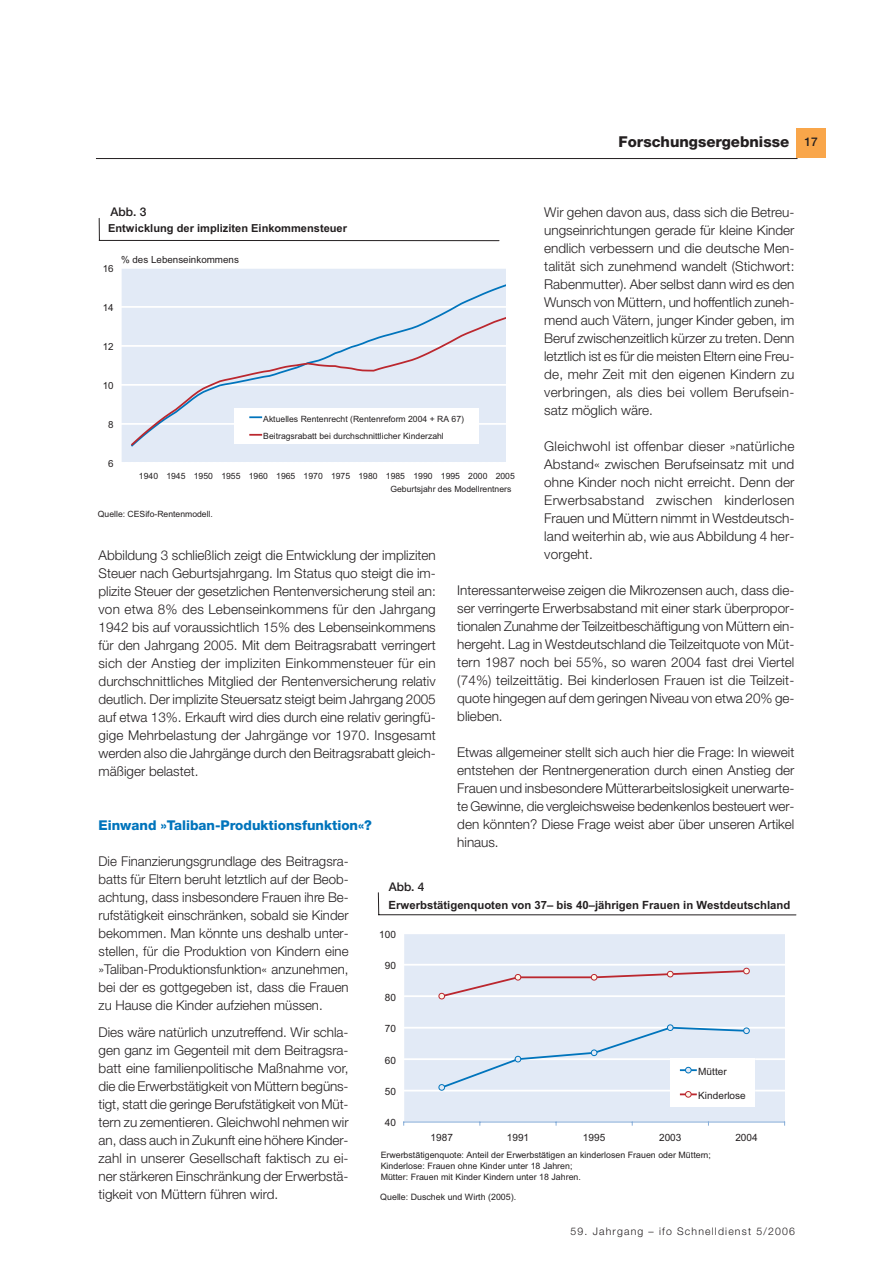
<style>
.page{position:relative;width:893px;height:1263px;background:#fff}
.page>*{position:absolute;margin:0;border:0;box-sizing:border-box;transform-origin:0 0}
.t1{font:800 15px "Helvetica Neue LT Std";color:#231f20}
.t2{font:300 13.5px/18px "Helvetica Neue LT Std";color:#231f20;text-align:justify}
.t3{font:800 13.5px "Helvetica Neue LT Std";color:#0074bc}
.t4{font:500 12px "Helvetica Neue LT Std";color:#231f20}
.t5{font:700 11.25px "Arial";color:#231f20}
.t6{font:700 11.1px "Arial";color:#231f20}
.t7{font:300 10.5px "Helvetica Neue LT Std";letter-spacing:.11em;color:#231f20}
.t8{font:10.05px "Arial";color:#231f20}
.t9{font:9.75px "Arial";color:#231f20}
.t10{font:8.85px/10.8px "Arial";color:#231f20}
.t11{font:8.55px/17.5px "Arial";color:#231f20}
</style>
<div class="page">
<hr style="left:96px;top:158px;width:701px;height:1px;background:#231f20">
<div style="left:796px;top:128px;width:30px;height:30px;background:#f9a64a"></div>
<div style="left:121px;top:268px;width:384px;height:195px;background:#e2eaf6"></div>
<hr style="left:121px;top:423px;width:384px;height:2px;background:#fff">
<hr style="left:121px;top:384px;width:384px;height:2px;background:#fff">
<hr style="left:121px;top:345px;width:384px;height:2px;background:#fff">
<hr style="left:121px;top:306px;width:384px;height:2px;background:#fff">
<hr style="left:121px;top:267px;width:384px;height:2px;background:#fff">
<hr style="left:121px;top:268px;width:1px;height:195px;background:#fff">
<hr style="left:121px;top:462px;width:384px;height:2px;background:#fff">
<svg style="left:131px;top:316px;width:374px;height:131px"></svg>
<div style="left:234px;top:409px;width:245px;height:35px;background:#fff"></div>
<svg style="left:250px;top:416px;width:11px;height:2px"></svg>
<svg style="left:250px;top:434px;width:11px;height:2px"></svg>
<svg style="left:99px;top:218px;width:1px;height:22px"></svg>
<hr style="left:99px;top:240px;width:400px;height:1px;background:#231f20">
<div style="left:404px;top:933px;width:381px;height:189px;background:#e2eaf6"></div>
<hr style="left:404px;top:1090px;width:381px;height:1px;background:#fff">
<hr style="left:404px;top:1058px;width:381px;height:2px;background:#fff">
<hr style="left:404px;top:1027px;width:381px;height:1px;background:#fff">
<hr style="left:404px;top:995px;width:381px;height:2px;background:#fff">
<hr style="left:404px;top:964px;width:381px;height:2px;background:#fff">
<hr style="left:404px;top:932px;width:381px;height:2px;background:#fff">
<hr style="left:404px;top:1122px;width:381px;height:1px;background:#88aed8">
<div style="left:667px;top:1024px;width:6px;height:7px;border:1px solid #0074bc;border-radius:50%"></div>
<div style="left:743px;top:1028px;width:7px;height:6px;border:1px solid #0074bc;border-radius:50%"></div>
<svg style="left:439px;top:968px;width:310px;height:31px"></svg>
<div style="left:743px;top:968px;width:7px;height:6px;border:1px solid #bb272e;border-radius:50%"></div>
<div style="left:670px;top:1058px;width:85px;height:49px;background:#fff"></div>
<svg style="left:439px;top:1025px;width:310px;height:72px"></svg>
<svg style="left:378px;top:893px;width:1px;height:21px"></svg>
<hr style="left:378px;top:914px;width:418px;height:1px;background:#231f20">
<p class="t1" style="left:619px;top:136px;width:172px">Forschungsergebnisse</p>
<p class="t4" style="left:805px;top:137px;width:15px">17</p>
<p class="t2" style="left:544px;top:205px;width:252px">Wir gehen davon aus, dass sich die Betreu&shy;ungseinrichtungen gerade für kleine Kinder endlich verbessern und die deutsche Men&shy;talität sich zunehmend wandelt (Stichwort:<br>Rabenmutter). Aber selbst dann wird es den Wunsch von Müttern, und hoffentlich zuneh&shy;mend auch Vätern, junger Kinder geben, im Beruf zwischenzeitlich kürzer zu treten. Denn letztlich ist es für die meisten Eltern eine Freu&shy;de, mehr Zeit mit den eigenen Kindern zu verbringen, als dies bei vollem Berufsein&shy;satz möglich wäre.</p>
<p class="t2" style="left:544px;top:439px;width:252px">Gleichwohl ist offenbar dieser »natürliche Abstand« zwischen Berufseinsatz mit und ohne Kinder noch nicht erreicht. Denn der Erwerbsabstand zwischen kinderlosen Frauen und Müttern nimmt in Westdeutsch&shy;land weiterhin ab, wie aus Abbildung 4 her&shy;vorgeht.</p>
<p class="t2" style="left:457px;top:583px;width:339px">Interessanterweise zeigen die Mikrozensen auch, dass die&shy;ser verringerte Erwerbsabstand mit einer stark überpropor&shy;tionalen Zunahme der Teilzeitbeschäftigung von Müttern ein&shy;hergeht. Lag in Westdeutschland die Teilzeitquote von Müt&shy;tern 1987 noch bei 55%, so waren 2004 fast drei Viertel (74%) teilzeittätig. Bei kinderlosen Frauen ist die Teilzeit&shy;quote hingegen auf dem geringen Niveau von etwa 20% ge&shy;blieben.</p>
<p class="t2" style="left:457px;top:745px;width:339px">Etwas allgemeiner stellt sich auch hier die Frage: In wieweit entstehen der Rentnergeneration durch einen Anstieg der Frauen und insbesondere Mütterarbeitslosigkeit unerwarte&shy;te Gewinne, die vergleichsweise bedenkenlos besteuert wer&shy;den könnten? Diese Frage weist aber über unseren Artikel hinaus.</p>
<p class="t4" style="left:110px;top:208px;width:38px">Abb. 3</p>
<p class="t6" style="left:108px;top:224px;width:240px">Entwicklung der impliziten Einkommensteuer</p>
<p class="t9" style="left:121px;top:256px;width:119px">% des Lebenseinkommens</p>
<p class="t9" style="left:103px;top:265px;width:12px">16</p>
<p class="t9" style="left:103px;top:304px;width:12px">14</p>
<p class="t9" style="left:103px;top:343px;width:12px">12</p>
<p class="t9" style="left:103px;top:382px;width:12px">10</p>
<p class="t11" style="left:263px;top:411px;width:202px">Aktuelles Rentenrecht (Rentenreform 2004 + RA 67)<br>Beitragsrabatt bei durchschnittlicher Kinderzahl</p>
<p class="t9" style="left:108px;top:421px;width:7px">8</p>
<p class="t9" style="left:108px;top:460px;width:7px">6</p>
<p class="t11" style="left:139px;top:468px;width:377px">1940 1945 1950 1955 1960 1965 1970 1975 1980 1985 1990 1995 2000 2005</p>
<p class="t11" style="left:390px;top:481px;width:122px">Geburtsjahr des Modellrentners</p>
<p class="t11" style="left:98px;top:506px;width:117px">Quelle: CESifo-Rentenmodell.</p>
<p class="t2" style="left:99px;top:548px;width:339px">Abbildung 3 schließlich zeigt die Entwicklung der impliziten Steuer nach Geburtsjahrgang. Im Status quo steigt die im&shy;plizite Steuer der gesetzlichen Rentenversicherung steil an: von etwa 8% des Lebenseinkommens für den Jahrgang 1942 bis auf voraussichtlich 15% des Lebenseinkommens für den Jahrgang 2005. Mit dem Beitragsrabatt verringert sich der Anstieg der impliziten Einkommensteuer für ein durchschnittliches Mitglied der Rentenversicherung relativ deutlich. Der implizite Steuersatz steigt beim Jahrgang 2005 auf etwa 13%. Erkauft wird dies durch eine relativ geringfü&shy;gige Mehrbelastung der Jahrgänge vor 1970. Insgesamt werden also die Jahrgänge durch den Beitragsrabatt gleich&shy;mäßiger belastet.</p>
<p class="t3" style="left:99px;top:820px;width:275px">Einwand »Taliban-Produktionsfunktion«?</p>
<p class="t2" style="left:99px;top:854px;width:252px">Die Finanzierungsgrundlage des Beitragsra&shy;batts für Eltern beruht letztlich auf der Beob&shy;achtung, dass insbesondere Frauen ihre Be&shy;rufstätigkeit einschränken, sobald sie Kinder bekommen. Man könnte uns deshalb unter&shy;stellen, für die Produktion von Kindern eine »Taliban-Produktionsfunktion« anzunehmen, bei der es gottgegeben ist, dass die Frauen zu Hause die Kinder aufziehen müssen.</p>
<p class="t2" style="left:99px;top:1024px;width:252px">Dies wäre natürlich unzutreffend. Wir schla&shy;gen ganz im Gegenteil mit dem Beitragsra&shy;batt eine familienpolitische Maßnahme vor, die die Erwerbstätigkeit von Müttern begüns&shy;tigt, statt die geringe Berufstätigkeit von Müt&shy;tern zu zementieren. Gleichwohl nehmen wir an, dass auch in Zukunft eine höhere Kinder&shy;zahl in unserer Gesellschaft faktisch zu ei&shy;ner stärkeren Einschränkung der Erwerbstä&shy;tigkeit von Müttern führen wird.</p>
<p class="t4" style="left:389px;top:882px;width:38px">Abb. 4</p>
<p class="t5" style="left:388px;top:901px;width:403px">Erwerbstätigenquoten von 37– bis 40–jährigen Frauen in Westdeutschland</p>
<p class="t8" style="left:379px;top:930px;width:18px">100</p>
<p class="t8" style="left:385px;top:962px;width:13px">90</p>
<p class="t8" style="left:385px;top:993px;width:13px">80</p>
<p class="t8" style="left:385px;top:1025px;width:13px">70</p>
<p class="t8" style="left:385px;top:1056px;width:13px">60</p>
<p class="t8" style="left:698px;top:1068px;width:30px">Mütter</p>
<p class="t8" style="left:698px;top:1092px;width:49px">Kinderlose</p>
<p class="t8" style="left:385px;top:1088px;width:13px">50</p>
<p class="t8" style="left:385px;top:1119px;width:13px">40</p>
<p class="t8" style="left:431px;top:1134px;width:24px">1987</p>
<p class="t8" style="left:507px;top:1134px;width:24px">1991</p>
<p class="t8" style="left:583px;top:1134px;width:24px">1995</p>
<p class="t8" style="left:659px;top:1134px;width:24px">2003</p>
<p class="t8" style="left:735px;top:1134px;width:24px">2004</p>
<p class="t10" style="left:381px;top:1151px;width:332px">Erwerbstätigenquote: Anteil der Erwerbstätigen an kinderlosen Frauen oder Müttern;<br>Kinderlose: Frauen ohne Kinder unter 18 Jahren;<br>Mütter: Frauen mit Kinder Kindern unter 18 Jahren.</p>
<p class="t10" style="left:380px;top:1193px;width:137px">Quelle: Duschek und Wirth (2005).</p>
<p class="t7" style="left:571px;top:1228px;width:226px">59. Jahrgang – ifo Schnelldienst 5/2006</p>
</div>
